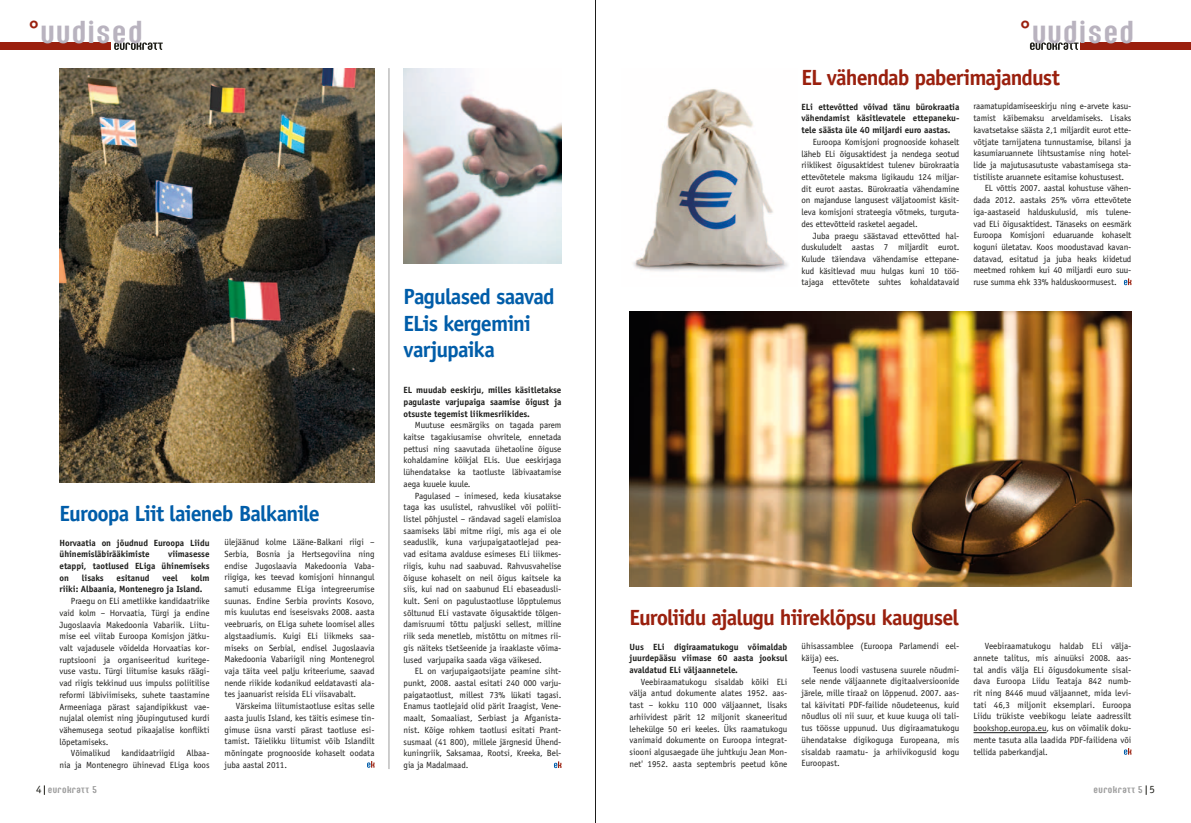
<style>
.page{position:relative;width:1191px;height:823px;background:#fff}
.page>*{position:absolute;margin:0;border:0;box-sizing:border-box;transform-origin:0 0}
.t1{font:700 25.8px "Seebad LT Std";letter-spacing:.04em;color:#b9b3bf}
.t2{font:700 22px/26.4px "Officina Sans";letter-spacing:-.04em;color:#005da9}
.t3{font:700 22px "Officina Sans";letter-spacing:-.04em;color:#9a200e}
.t4{font:9px/11.7px "Officina Sans";letter-spacing:-.005em;color:#1d1d1b;text-align:justify}
.t5{font:700 9px/11.7px "Officina Sans";letter-spacing:-.005em;color:#1d1d1b;text-align:justify}
.t6{font:700 8px "Seebad LT Std";letter-spacing:.04em;color:#9d9d9d}
.s1{color:#9a200e}
.s2{font-family:"Officina Sans";font-weight:400;font-size:11px;color:#1d1d17}
</style>
<div class="page">
<img style="left:629px;top:311px;width:502px;height:275px">
<div style="left:0;top:43px;width:111px;height:7px;background:#9a200e"></div>
<svg style="left:114px;top:42px;width:49px;height:8px"></svg>
<div style="left:1080px;top:43px;width:111px;height:7px;background:#9a200e"></div>
<svg style="left:1030px;top:42px;width:48px;height:8px"></svg>
<hr style="left:595px;top:0;width:1px;height:822px;background:#1d1d1b">
<hr style="left:388px;top:68px;width:1px;height:700px;background:#9d9d9d">
<svg style="left:1124px;top:748px;width:7px;height:6px"></svg>
<svg style="left:367px;top:761px;width:7px;height:6px"></svg>
<hr style="left:973px;top:732px;width:73px;height:1px;background:#1d1d1b">
<img style="left:633px;top:88px;width:155px;height:184px">
<svg style="left:554px;top:761px;width:7px;height:6px"></svg>
<img style="left:403px;top:68px;width:158px;height:195px">
<svg style="left:1124px;top:278px;width:7px;height:7px"></svg>
<img style="left:60px;top:68px;width:314px;height:414px">
<h1 class="t1" style="left:28px;top:18px;width:116px"><span class="s1">°</span>uudised</h1>
<h2 class="t2" style="left:60px;top:500px;width:262px">Euroopa Liit laieneb Balkanile</h2>
<p class="t5" style="left:60px;top:536px;width:151px">Horvaatia on jõudnud Euroopa Liidu ühinemisläbirääkimiste</p>
<p class="t5" style="left:60px;top:548px;width:151px;text-indent:109px">viimasesse etappi, taotlused ELiga ühinemiseks on</p>
<p class="t5" style="left:60px;top:571px;width:151px;text-indent:131px">kolm riiki: Albaania, Montenegro ja Island.</p>
<p class="t4" style="left:71px;top:595px;width:140px">Praegu on ELi ametlikke kandidaatriike</p>
<p class="t4" style="left:60px;top:606px;width:151px">vaid kolm – Horvaatia, Türgi ja endine</p>
<p class="t4" style="left:60px;top:618px;width:151px">Jugoslaavia Makedoonia Vabariik. Liitu-</p>
<p class="t4" style="left:60px;top:630px;width:151px">mise eel viitab Euroopa Komisjon jätku-</p>
<p class="t4" style="left:60px;top:641px;width:151px">valt vajadusele võidelda Horvaatias kor-</p>
<p class="t4" style="left:60px;top:653px;width:151px">ruptsiooni ja organiseeritud kuritege-</p>
<p class="t4" style="left:60px;top:665px;width:151px">vuse vastu. Türgi liitumise kasuks räägi-</p>
<p class="t4" style="left:60px;top:676px;width:151px">vad riigis tekkinud uus impulss poliitilise</p>
<p class="t4" style="left:60px;top:688px;width:151px">reformi läbiviimiseks, suhete taastamine</p>
<p class="t4" style="left:60px;top:700px;width:151px">Armeeniaga pärast sajandipikkust vae-</p>
<p class="t4" style="left:60px;top:712px;width:151px">nujalal olemist ning jõupingutused kurdi</p>
<p class="t4" style="left:60px;top:723px;width:151px">vähemusega seotud pikaajalise konflikti</p>
<p class="t4" style="left:60px;top:735px;width:50px">lõpetamiseks.</p>
<p class="t4" style="left:71px;top:747px;width:41px">Võimalikud</p>
<p class="t4" style="left:121px;top:747px;width:55px">kandidaatriigid</p>
<p class="t5" style="left:82px;top:571px;width:23px">lisaks</p>
<p class="t5" style="left:117px;top:571px;width:34px">esitanud</p>
<p class="t5" style="left:162px;top:571px;width:17px">veel</p>
<p class="t4" style="left:60px;top:747px;width:151px;text-align:right">Albaa-<br>nia ja Montenegro ühinevad ELiga koos</p>
<p class="t4" style="left:224px;top:536px;width:151px">ülejäänud kolme Lääne-Balkani riigi – Serbia, Bosnia ja Hertsegoviina ning endise Jugoslaavia Makedoonia Vaba&shy;riigiga, kes teevad komisjoni hinnangul samuti edusamme ELiga integreerumise suunas. Endine Serbia provints Kosovo, mis kuulutas end iseseisvaks 2008. aasta veebruaris, on ELiga suhete loomisel alles algstaadiumis. Kuigi ELi liikmeks saa&shy;miseks on Serbial, endisel Jugoslaavia Makedoonia Vabariigil ning Montenegrol vaja täita veel palju kriteeriume, saavad nende riikide kodanikud eeldatavasti ala&shy;tes jaanuarist reisida ELi viisavabalt.</p>
<p class="t4" style="left:224px;top:699px;width:151px;text-indent:11px">Värskeima liitumistaotluse esitas selle aasta juulis Island, kes täitis esimese tin&shy;gimuse üsna varsti pärast taotluse esi&shy;tamist. Täielikku liitumist võib Islandilt mõningate prognooside kohaselt oodata juba aastal 2011.</p>
<h2 class="t2" style="left:403px;top:283px;width:153px">Pagulased saavad<br>ELis kergemini varjupaika</h2>
<p class="t5" style="left:403px;top:384px;width:159px">EL muudab eeskirju, milles käsitletakse pagulaste varjupaiga saamise õigust ja otsuste tegemist liikmesriikides.</p>
<p class="t4" style="left:403px;top:419px;width:159px;text-indent:11px">Muutuse eesmärgiks on tagada parem kaitse tagakiusamise ohvritele, ennetada pettusi ning saavutada ühetaoline õiguse kohaldamine kõikjal ELis. U ue eeskirjaga lühendatakse ka taotluste läbivaatamise aega kuuele kuule.</p>
<p class="t4" style="left:403px;top:489px;width:159px;text-indent:11px">Pagulased – inimesed, keda kiusatakse taga kas usulistel, rahvuslikel või poliiti&shy;listel põhjustel – rändavad sageli elamisloa saamiseks läbi mitme riigi, mis aga ei ole seaduslik, kuna varjupaigataotlejad pea&shy;vad esitama avalduse esimeses ELi liikmes&shy;riigis, kuhu nad saabuvad. Rahvusvahelise õiguse kohaselt on neil õigus kaitsele ka siis, kui nad on saabunud ELi ebaseadusli&shy;kult. Seni on pagulustaotluse lõpptulemus sõltunud ELi vastavate õigusaktide tõlgen&shy;damisruumi tõttu paljuski sellest, milline riik seda menetleb, mistõttu on mitmes rii&shy;gis näiteks tšetšeenide ja iraaklaste võima&shy;lused varjupaika saada väga väikesed.</p>
<p class="t4" style="left:403px;top:665px;width:159px;text-indent:11px">EL on varjupaigaotsijate peamine siht&shy;punkt, 2008. aastal esitati 240 000 varju&shy;paigataotlust, millest 73% lükati tagasi.<br>Enamus taotlejaid olid pärit Iraagist, Vene&shy;maalt, Somaaliast, Serbiast ja Afganista&shy;nist. Kõige rohkem taotlusi esitati Prant&shy;susmaal (41 800), millele järgnesid Ühend&shy;kuningriik, Saksamaa, Rootsi, Kreeka, Bel&shy;gia ja Madalmaad.</p>
<h1 class="t1" style="left:1020px;top:18px;width:116px"><span class="s1">°</span>uudised</h1>
<h2 class="t3" style="left:801px;top:64px;width:260px">EL vähendab paberimajandust</h2>
<p class="t5" style="left:801px;top:101px;width:159px">ELi ettevõtted võivad tänu bürokraatia vähendamist käsitlevatele ettepaneku&shy;tele säästa üle 40 miljardi euro aastas.</p>
<p class="t4" style="left:801px;top:136px;width:159px;text-indent:11px">Euroopa Komisjoni prognooside kohaselt läheb ELi õigusaktidest ja nendega seotud riiklikest õigusaktidest tulenev bürokraatia ettevõtetele maksma ligikaudu 124 miljar&shy;dit eurot aastas. Bürokraatia vähendamine on majanduse langusest väljatoomist käsit&shy;leva komisjoni strateegia võtmeks, turguta&shy;des ettevõtteid rasketel aegadel.</p>
<p class="t4" style="left:801px;top:229px;width:159px;text-indent:11px">Juba praegu säästavad ettevõtted hal&shy;duskuludelt aastas 7 miljardit eurot.<br>Kulude täiendava vähendamise ettepane&shy;kud käsitlevad muu hulgas kuni 10 töö&shy;tajaga ettevõtete suhtes kohaldatavaid</p>
<p class="t4" style="left:973px;top:100px;width:159px">raamatupidamiseeskirju ning e-arvete kasu-</p>
<p class="t4" style="left:973px;top:112px;width:159px">tamist käibemaksu arveldamiseks. Lisaks</p>
<p class="t4" style="left:973px;top:124px;width:159px">kavatsetakse säästa 2,1 miljardit eurot ette-</p>
<p class="t4" style="left:973px;top:136px;width:159px">võtjate tarnijatena tunnustamise, bilansi ja</p>
<p class="t4" style="left:973px;top:147px;width:159px">kasumiaruannete lihtsustamise ning hotel-</p>
<p class="t4" style="left:973px;top:159px;width:159px">lide ja majutusasutuste vabastamisega sta-</p>
<p class="t4" style="left:973px;top:171px;width:152px">tistiliste aruannete esitamise kohustusest.</p>
<p class="t4" style="left:985px;top:182px;width:148px">EL võttis 2007. aastal kohustuse vähen-</p>
<p class="t4" style="left:973px;top:194px;width:159px">dada 2012. aastaks 25% võrra ettevõtete</p>
<p class="t4" style="left:973px;top:206px;width:159px">iga-aastaseid halduskulusid, mis tulene-</p>
<p class="t4" style="left:973px;top:217px;width:159px">vad ELi õigusaktidest. Tänaseks on eesmärk</p>
<p class="t4" style="left:973px;top:229px;width:159px">Euroopa Komisjoni eduaruande kohaselt</p>
<p class="t4" style="left:973px;top:241px;width:159px">koguni ületatav. Koos moodustavad kavan-</p>
<p class="t4" style="left:973px;top:253px;width:159px">datavad, esitatud ja juba heaks kiidetud</p>
<p class="t4" style="left:973px;top:264px;width:159px">meetmed rohkem kui 40 miljardi euro suu-</p>
<p class="t4" style="left:973px;top:276px;width:145px">ruse summa ehk 33% halduskoormusest.</p>
<h2 class="t3" style="left:629px;top:603px;width:331px">Euroliidu ajalugu hiireklõpsu kaugusel</h2>
<p class="t5" style="left:629px;top:640px;width:159px">Uus ELi digiraamatukogu võimaldab juurdepääsu viimase 60 aasta jooksul avaldatud ELi väljaannetele.</p>
<p class="t4" style="left:629px;top:675px;width:159px;text-indent:11px">Veebiraamatukogu sisaldab kõiki ELi välja antud dokumente alates 1952. aas&shy;tast – kokku 110 000 väljaannet, lisaks arhiividest pärit 12 miljonit skaneeritud lehekülge 50 eri keeles. Üks raamatukogu vanimaid dokumente on Euroopa integrat&shy;siooni algusaegade ühe juhtkuju Jean Mon&shy;net' 1952. aasta septembris peetud kõne</p>
<p class="t4" style="left:801px;top:640px;width:159px">ühisassamblee (Euroopa Parlamendi eel&shy;käija) ees.</p>
<p class="t4" style="left:801px;top:663px;width:159px;text-indent:11px">Teenus loodi vastusena suurele nõudmi&shy;sele nende väljaannete digitaalversioonide järele, mille tiraaž on lõppenud. 2007. aas&shy;tal käivitati PD F-failide nõudeteenus, kuid nõudlus oli nii suur, et kuue kuuga oli tali&shy;tus töösse uppunud. U us digiraamatukogu ühendatakse digikoguga Europeana, mis sisaldab raamatu- ja arhiivikogusid kogu Euroopast.</p>
<p class="t4" style="left:973px;top:640px;width:159px;text-indent:11px">Veebiraamatukogu haldab ELi välja&shy;annete talitus, mis ainuüksi 2008. aas&shy;tal andis välja ELi õigusdokumente sisal&shy;dava Euroopa Liidu Teataja 842 numb&shy;rit ning 8446 muud väljaannet, mida levi&shy;tati 46,3 miljonit eksemplari. Euroopa Liidu trükiste veebikogu leiate aadressilt bookshop.europa.eu, kus on võimalik doku&shy;mente tasuta alla laadida PD F-failidena või tellida paberkandjal.</p>
<p class="t6" style="left:36px;top:785px;width:62px"><span class="s2">4</span> eurokratt 5</p>
<p class="t6" style="left:1093px;top:785px;width:63px">eurokratt 5 <span class="s2">5</span></p>
</div>
